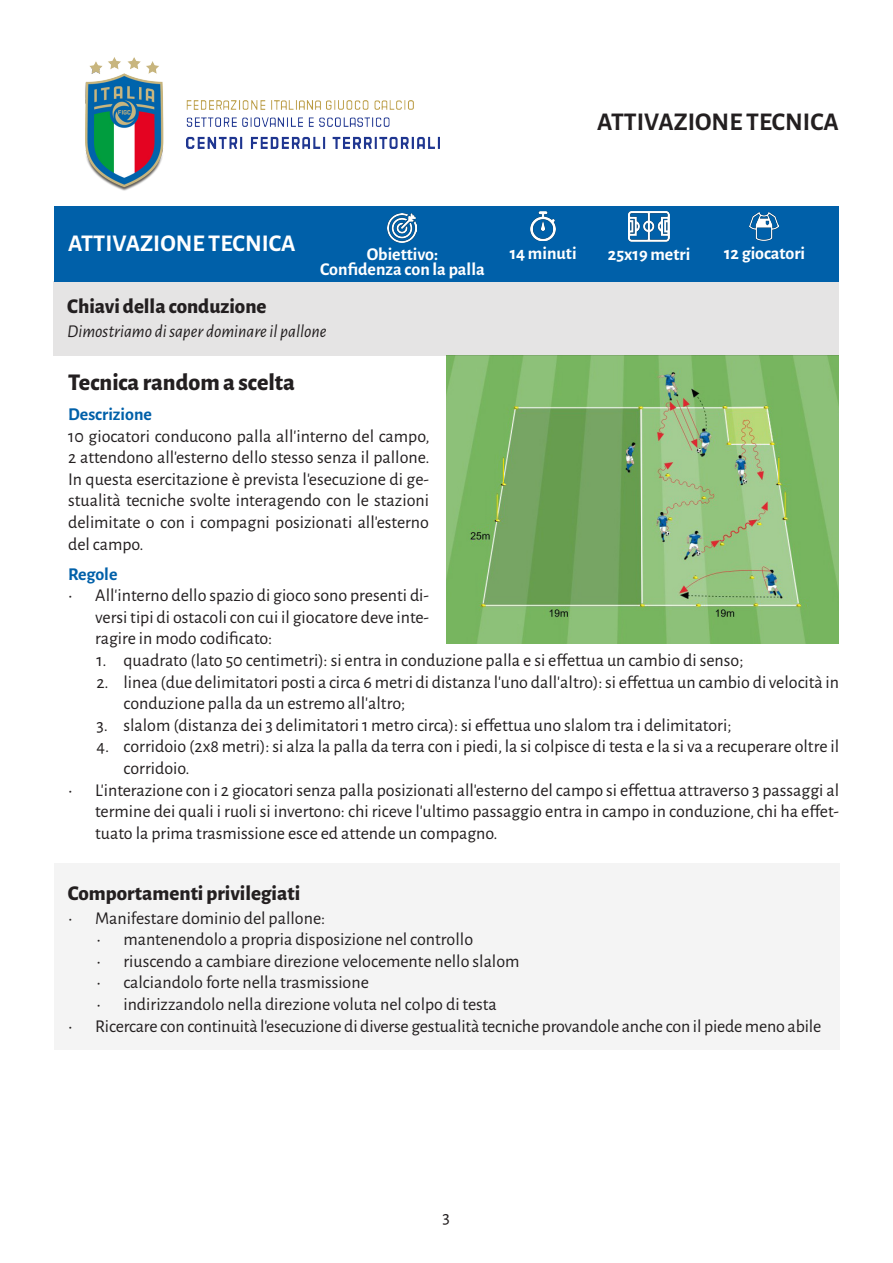
<style>
.page{position:relative;width:893px;height:1263px;background:#fff}
.page>*{position:absolute;margin:0;border:0;box-sizing:border-box;transform-origin:0 0}
.t1{font:700 25.5px "Alegreya Sans";color:#231f20}
.t2{font:800 24px "Alegreya Sans";color:#231f20}
.t3{font:700 24px "Alegreya Sans";color:#fff}
.t4{font:800 21px "Alegreya Sans";color:#231f20}
.t5{font:18px/21.6px "Alegreya Sans";color:#231f20;text-align:justify}
.t6{font:700 18px "Alegreya Sans";color:#fff}
.t7{font:italic 18px "Alegreya Sans";color:#231f20}
.t8{font:700 18px "Alegreya Sans";color:#0060a9}
</style>
<div class="page">
<img style="left:186px;top:101px;width:253px;height:48px">
<img style="left:85px;top:57px;width:79px;height:134px">
<img style="left:446px;top:356px;width:393px;height:288px">
<div style="left:53px;top:281px;width:786px;height:75px;background:#e5e4e4"></div>
<div style="left:54px;top:206px;width:785px;height:76px;background:#0060a9"></div>
<img style="left:387px;top:213px;width:29px;height:29px">
<img style="left:530px;top:212px;width:26px;height:29px">
<img style="left:750px;top:212px;width:28px;height:29px">
<img style="left:628px;top:211px;width:41px;height:31px">
<div style="left:54px;top:863px;width:785px;height:187px;background:#f4f4f4"></div>
<p class="t1" style="left:597px;top:103px;width:243px">ATTIVAZIONE TECNICA</p>
<p class="t3" style="left:68px;top:226px;width:229px">ATTIVAZIONE TECNICA</p>
<p class="t6" style="left:367px;top:241px;width:73px">Obiettivo:</p>
<p class="t6" style="left:320px;top:256px;width:166px">Confidenza con la palla</p>
<p class="t4" style="left:67px;top:291px;width:201px">Chiavi della conduzione</p>
<p class="t7" style="left:67px;top:319px;width:261px">Dimostriamo di saper dominare il pallone</p>
<p class="t6" style="left:510px;top:240px;width:68px">14 minuti</p>
<p class="t6" style="left:608px;top:241px;width:84px">25x19 metri</p>
<p class="t6" style="left:724px;top:240px;width:83px">12 giocatori</p>
<p class="t2" style="left:68px;top:364px;width:228px">Tecnica random a scelta</p>
<p class="t8" style="left:68px;top:401px;width:85px">Descrizione</p>
<p class="t5" style="left:68px;top:424px;width:363px">10 giocatori conducono palla all’interno del campo, 2 attendono all’esterno dello stesso senza il pallone.<br>In questa esercitazione è prevista l’esecuzione di ge&shy;stualità tecniche svolte interagendo con le stazioni delimitate o con i compagni posizionati all’esterno del campo.</p>
<p class="t8" style="left:68px;top:561px;width:51px">Regole</p>
<p class="t5" style="left:95px;top:584px;width:335px;text-indent:-27px">• All’interno dello spazio di gioco sono presenti di&shy;versi tipi di ostacoli con cui il giocatore deve inte&shy;ragire in modo codificato:</p>
<p class="t5" style="left:96px;top:649px;width:648px">1. quadrato (lato 50 centimetri): si entra in conduzione palla e si effettua un cambio di senso;</p>
<p class="t5" style="left:123px;top:670px;width:717px;text-indent:-27px">2. linea (due delimitatori posti a circa 6 metri di distanza l’uno dall’altro): si effettua un cambio di velocità in conduzione palla da un estremo all’altro;</p>
<p class="t5" style="left:96px;top:713px;width:636px">3. slalom (distanza dei 3 delimitatori 1 metro circa): si effettua uno slalom tra i delimitatori;</p>
<p class="t5" style="left:123px;top:735px;width:717px;text-indent:-27px">4. corridoio (2x8 metri): si alza la palla da terra con i piedi, la si colpisce di testa e la si va a recuperare oltre il corridoio.</p>
<p class="t5" style="left:95px;top:778px;width:745px;text-indent:-27px">• L’interazione con i 2 giocatori senza palla posizionati all’esterno del campo si effettua attraverso 3 passaggi al termine dei quali i ruoli si invertono: chi riceve l’ultimo passaggio entra in campo in conduzione, chi ha effet&shy;tuato la prima trasmissione esce ed attende un compagno.</p>
<p class="t4" style="left:68px;top:877px;width:234px">Comportamenti privilegiati</p>
<p class="t5" style="left:68px;top:906px;width:259px">• Manifestare dominio del pallone:</p>
<p class="t5" style="left:96px;top:928px;width:378px">• mantenendolo a propria disposizione nel controllo</p>
<p class="t5" style="left:96px;top:949px;width:425px">• riuscendo a cambiare direzione velocemente nello slalom</p>
<p class="t5" style="left:96px;top:971px;width:274px">• calciandolo forte nella trasmissione</p>
<p class="t5" style="left:96px;top:993px;width:402px">• indirizzandolo nella direzione voluta nel colpo di testa</p>
<p class="t5" style="left:68px;top:1014px;width:755px">• Ricercare con continuità l’esecuzione di diverse gestualità tecniche provandole anche con il piede meno abile</p>
<p class="t5" style="left:443px;top:1206px;width:9px">3</p>
</div>
